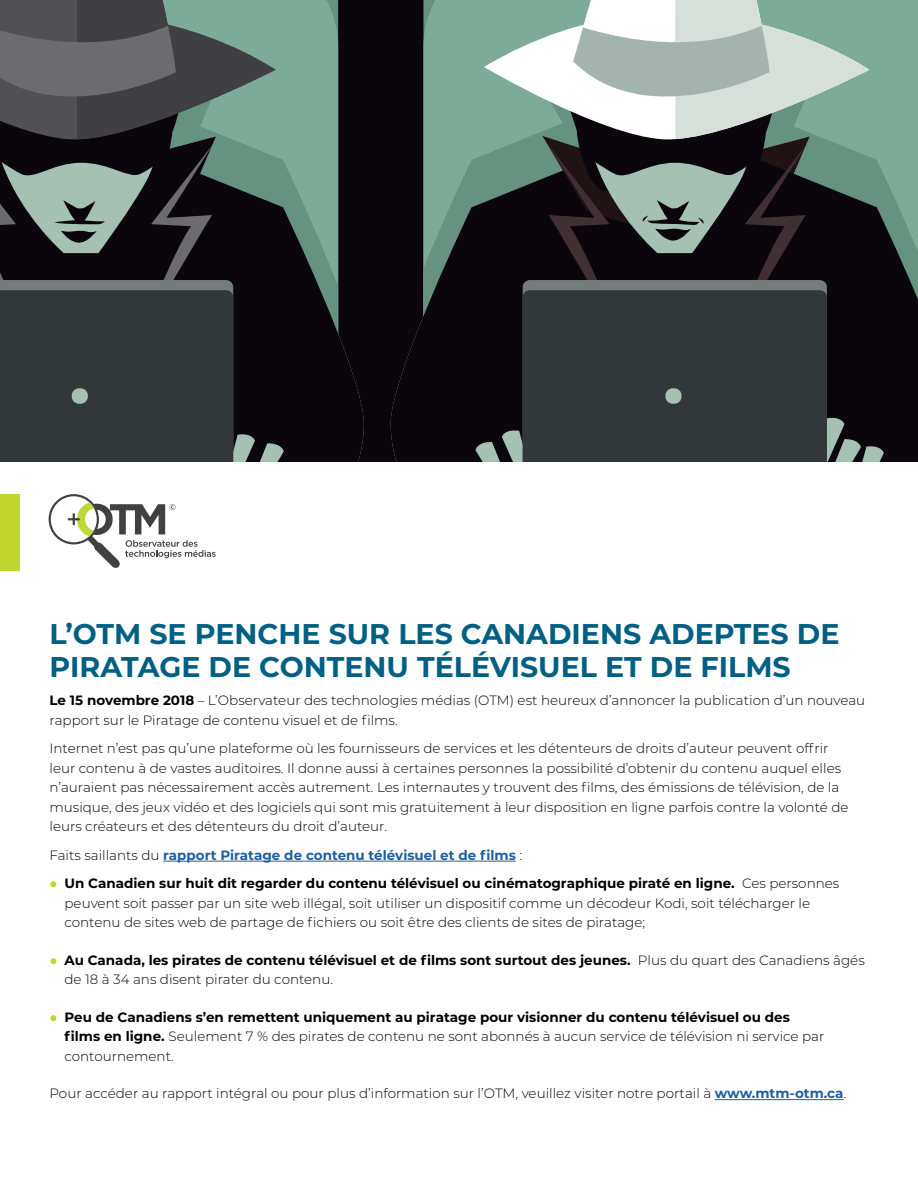
<style>
.page{position:relative;width:918px;height:1188px;background:#fff}
.page>*{position:absolute;margin:0;border:0;box-sizing:border-box;transform-origin:0 0}
.t1{font:700 28.5px/33px "Montserrat";color:#006084}
.t2{font:300 13.5px/19.5px "Montserrat";color:#000}
.t3{font:700 13.5px/19.5px "Montserrat";color:#000}
.t4{font:700 13.5px "Montserrat";color:#215e9e}
.s1{font-weight:700}
.s2{font-weight:300;color:#000}
.s3{font-family:"Impact";font-weight:400;color:#c1d52f}
.s4{font-weight:300}
.s5{font-weight:700;color:#215e9e}
</style>
<div class="page">
<hr style="left:163px;top:861px;width:353px;height:1px;background:#215e9e">
<hr style="left:715px;top:1099px;width:129px;height:1px;background:#215e9e">
<svg style="left:49px;top:494px;width:167px;height:74px"></svg>
<div style="left:0;top:494px;width:20px;height:77px;background:#c1d52f"></div>
<div style="left:0;top:0;width:918px;height:461px;background:#0b050c"></div>
<div style="left:290px;top:0;width:48px;height:80px;background:#7dab99"></div>
<svg style="left:290px;top:115px;width:49px;height:92px;background:#79a795"></svg>
<svg style="left:290px;top:207px;width:74px;height:254px"></svg>
<div style="left:423px;top:0;width:495px;height:80px;background:#7dab99"></div>
<div style="left:423px;top:80px;width:495px;height:35px;background:#7dab99"></div>
<svg style="left:423px;top:115px;width:495px;height:92px;background:#79a795"></svg>
<svg style="left:391px;top:207px;width:80px;height:254px"></svg>
<svg style="left:877px;top:207px;width:41px;height:92px"></svg>
<svg style="left:471px;top:140px;width:52px;height:273px"></svg>
<svg style="left:869px;top:140px;width:8px;height:68px"></svg>
<svg style="left:470px;top:413px;width:53px;height:48px"></svg>
<svg style="left:827px;top:417px;width:57px;height:44px"></svg>
<div style="left:523px;top:375px;width:304px;height:86px;background:#323739"></div>
<div style="left:665px;top:388px;width:17px;height:16px;background:#a4c1b4;border-radius:7px"></div>
<svg style="left:484px;top:0;width:385px;height:375px"></svg>
<svg style="left:0;top:0;width:290px;height:461px"></svg>
<h1 class="t1" style="left:50px;top:616px;width:792px">L’OTM SE PENCHE SUR LES CANADIENS ADEPTES DE<br>PIRATAGE DE CONTENU TÉLÉVISUEL ET DE FILMS</h1>
<p class="t2" style="left:50px;top:690px;width:817px"><span class="s1">Le 15 novembre 2018</span> – L’Observateur des technologies médias (OTM) est heureux d’annoncer la publication d’un nouveau rapport sur le Piratage de contenu visuel et de films.</p>
<p class="t2" style="left:50px;top:738px;width:801px">Internet n’est pas qu’une plateforme où les fournisseurs de services et les détenteurs de droits d’auteur peuvent offrir leur contenu à de vastes auditoires. Il donne aussi à certaines personnes la possibilité d’obtenir du contenu auquel elles n’auraient pas nécessairement accès autrement. Les internautes y trouvent des films, des émissions de télévision, de la musique, des jeux vidéo et des logiciels qui sont mis gratuitement à leur disposition en ligne parfois contre la volonté de leurs créateurs et des détenteurs du droit d’auteur.</p>
<p class="t4" style="left:50px;top:845px;width:474px"><span class="s2">Faits saillants du</span> rapport Piratage de contenu télévisuel et de films <span class="s2">:</span></p>
<p class="t2" style="left:64px;top:873px;width:776px;text-indent:-15px"><span class="s3">●</span> <span class="s1">Un Canadien sur huit dit regarder du contenu télévisuel ou cinématographique piraté en ligne.</span> Ces personnes peuvent soit passer par un site web illégal, soit utiliser un dispositif comme un décodeur Kodi, soit télécharger le contenu de sites web de partage de fichiers ou soit être des clients de sites de piratage;</p>
<p class="t3" style="left:64px;top:950px;width:802px;text-indent:-15px"><span class="s3">●</span> Au Canada, les pirates de contenu télévisuel et de films sont surtout des jeunes. <span class="s4">Plus du quart des Canadiens âgés de 18 à 34 ans disent pirater du contenu.</span></p>
<p class="t3" style="left:64px;top:1007px;width:761px;text-indent:-15px"><span class="s3">●</span> Peu de Canadiens s’en remettent uniquement au piratage pour visionner du contenu télévisuel ou des films en ligne. <span class="s4">Seulement 7 % des pirates de contenu ne sont abonnés à aucun service de télévision ni service par contournement.</span></p>
<p class="t2" style="left:50px;top:1083px;width:798px">Pour accéder au rapport intégral ou pour plus d’information sur l’OTM, veuillez visiter notre portail à <span class="s5">www.mtm-otm.ca</span>.</p>
</div>
